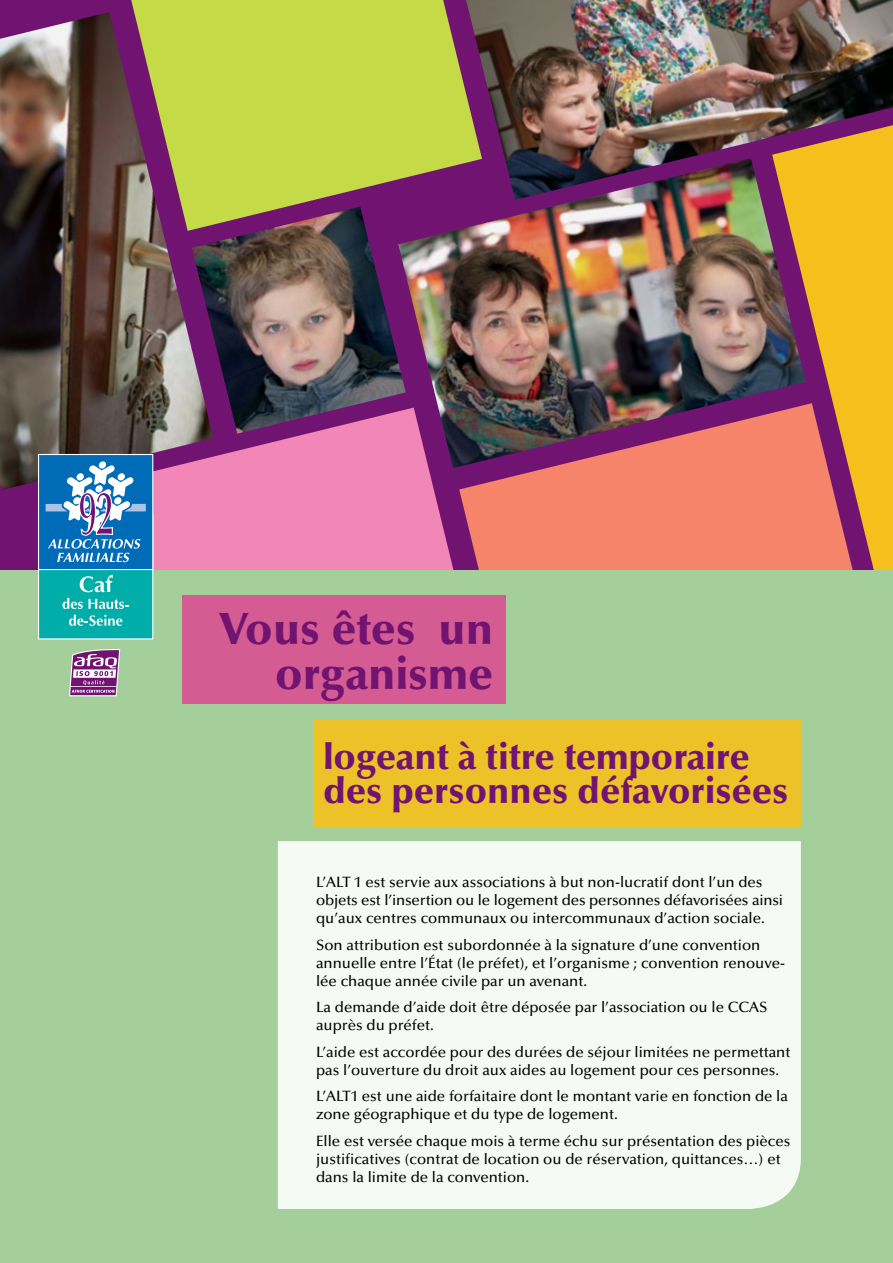
<style>
.page{position:relative;width:893px;height:1263px;background:#fff}
.page>*{position:absolute;margin:0;border:0;box-sizing:border-box;transform-origin:0 0}
.t1{font:900 45px/45px "Optima";color:#711471;text-align:right}
.t2{font:900 36.6px/33.6px "Optima";color:#711471}
.t3{font:500 15px/18px "Optima";color:#000}
</style>
<div class="page">
<img style="left:0;top:12px;width:192px;height:478px">
<img style="left:192px;top:231px;width:206px;height:177px">
<img style="left:398px;top:200px;width:374px;height:208px">
<svg style="left:459px;top:403px;width:313px;height:167px;background:#c86a65"></svg>
<img style="left:482px;top:0;width:411px;height:200px">
<svg style="left:85px;top:408px;width:380px;height:162px;background:#c76d9d"></svg>
<svg style="left:131px;top:0;width:351px;height:231px;background:#b0ac51"></svg>
<svg style="left:772px;top:125px;width:121px;height:445px;background:#d28d3d"></svg>
<div style="left:0;top:570px;width:893px;height:693px;background:#a4ce9a"></div>
<div style="left:183px;top:595px;width:323px;height:109px;background:#d45c93"></div>
<div style="left:39px;top:514px;width:114px;height:125px;background:#00ada8"></div>
<div style="left:38px;top:514px;width:115px;height:125px;border:1px solid #fff"></div>
<div style="left:39px;top:454px;width:114px;height:115px;background:#006bb6"></div>
<div style="left:38px;top:454px;width:115px;height:116px;border:1px solid #fff"></div>
<div style="left:99px;top:461px;width:7px;height:8px;background:#fff;border-radius:50%"></div>
<svg style="left:80px;top:575px;width:33px;height:17px"></svg>
<svg style="left:63px;top:598px;width:66px;height:11px"></svg>
<svg style="left:68px;top:615px;width:55px;height:81px"></svg>
<hr style="left:70px;top:686px;width:47px;height:1px;background:#fff">
<svg style="left:46px;top:465px;width:100px;height:97px"></svg>
<div style="left:313px;top:719px;width:488px;height:107px;background:#edc128"></div>
<div style="left:278px;top:841px;width:523px;height:368px;background:#f5faf4"></div>
<h1 class="t1" style="left:219px;top:606px;width:276px">Vous êtes un organisme</h1>
<h2 class="t2" style="left:323px;top:741px;width:467px">logeant à titre temporaire des personnes défavorisées</h2>
<p class="t3" style="left:316px;top:873px;width:468px">L’ALT 1 est servie aux associations à but non-lucratif dont l’un des objets est l’insertion ou le logement des personnes défavorisées ainsi qu’aux centres communaux ou intercommunaux d’action sociale.</p>
<p class="t3" style="left:316px;top:936px;width:470px">Son attribution est subordonnée à la signature d’une convention annuelle entre l’État (le préfet), et l’organisme ; convention renouve&shy;lée chaque année civile par un avenant.</p>
<p class="t3" style="left:316px;top:998px;width:453px">La demande d’aide doit être déposée par l’association ou le CCAS auprès du préfet.</p>
<p class="t3" style="left:316px;top:1043px;width:476px">L’aide est accordée pour des durées de séjour limitées ne permettant pas l’ouverture du droit aux aides au logement pour ces personnes.</p>
<p class="t3" style="left:316px;top:1087px;width:473px">L’ALT1 est une aide forfaitaire dont le montant varie en fonction de la zone géographique et du type de logement.</p>
<p class="t3" style="left:316px;top:1132px;width:476px">Elle est versée chaque mois à terme échu sur présentation des pièces justificatives (contrat de location ou de réservation, quittances…) et dans la limite de la convention.</p>
</div>
